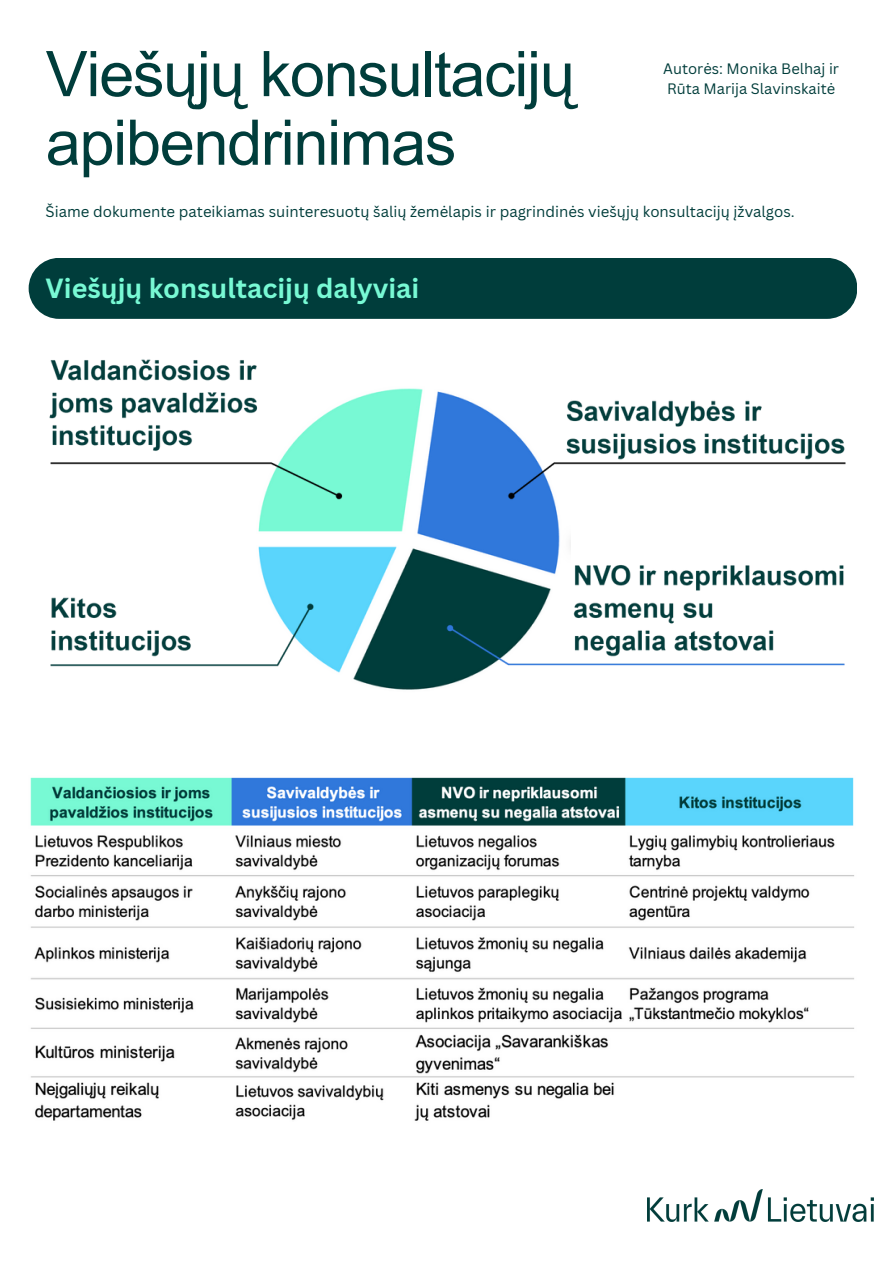
<style>
.page{position:relative;width:893px;height:1264px;background:#fff}
.page>*{position:absolute;margin:0;border:0;box-sizing:border-box;transform-origin:0 0}
.t1{font:63px/68.6px "Arial MT Pro";letter-spacing:-.02em;color:#003d3b}
.t2{font:700 27px "Canva Sans";color:#78f9d4}
.t3{font:15px "Canva Sans";color:#003d3b}
.t4{font:14.7px "Canva Sans";color:#003d3b}
</style>
<div class="page">
<img style="left:647px;top:1189px;width:226px;height:32px">
<img style="left:49px;top:359px;width:797px;height:326px">
<img style="left:30px;top:777px;width:824px;height:344px">
<div style="left:29px;top:258px;width:828px;height:60px;background:#003d3b;border-radius:30px"></div>
<p class="t1" style="left:46px;top:48px;width:530px">Viešųjų konsultacijų apibendrinimas</p>
<p class="t3" style="left:46px;top:201px;width:750px">Šiame dokumente pateikiamas suinteresuotų šalių žemėlapis ir pagrindinės viešųjų konsultacijų įžvalgos.</p>
<p class="t4" style="left:663px;top:58px;width:177px">Autorės: Monika Belhaj ir</p>
<p class="t4" style="left:667px;top:79px;width:170px">Rūta Marija Slavinskaitė</p>
<p class="t2" style="left:46px;top:269px;width:375px">Viešųjų konsultacijų dalyviai</p>
</div>
